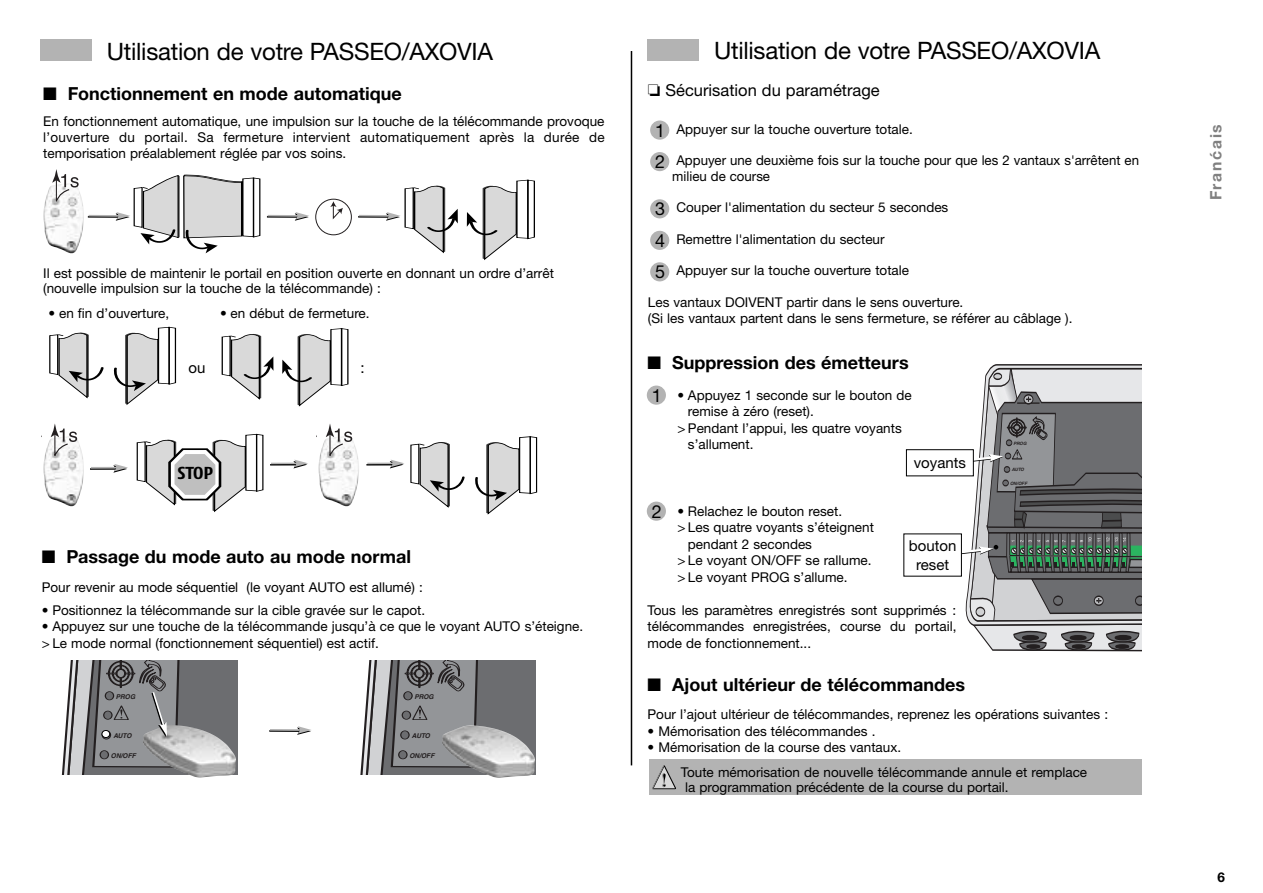
<style>
.page{position:relative;width:1263px;height:893px;background:#fff}
.page>*{position:absolute;margin:0;border:0;box-sizing:border-box;transform-origin:0 0}
.t1{font:24px "Helvetica Neue";letter-spacing:-.01em;color:#000}
.t2{font:700 18px "Helvetica Neue CE";color:#000}
.t3{font:18px "Helvetica Neue";color:#000}
.t4{font:700 17.25px "Fago Co";color:#000;scale:1.2 1}
.t5{font:16.5px "Helvetica Neue";color:#000}
.t6{font:700 15.75px "Helvetica Neue CE";letter-spacing:.11em;color:#808080}
.t7{font:15px/19.2px "Helvetica Neue";color:#000;text-align:center}
.t8{font:13.5px/15.8px "Helvetica Neue";color:#000}
.t9{font:700 13.5px "Helvetica Neue CE";color:#000}
.t10{font:italic 700 6.6px "Helvetica";color:#231f20}
.t11{font:italic 700 4.5px "Helvetica";color:#231f20}
</style>
<div class="page">
<svg style="left:467px;top:180px;width:68px;height:80px"></svg>
<div style="left:40px;top:39px;width:51px;height:21px;background:#b3b3b3"></div>
<svg style="left:269px;top:726px;width:42px;height:9px"></svg>
<img style="left:44px;top:186px;width:40px;height:67px">
<svg style="left:52px;top:169px;width:27px;height:33px"></svg>
<svg style="left:87px;top:174px;width:222px;height:79px"></svg>
<svg style="left:358px;top:185px;width:100px;height:68px"></svg>
<div style="left:315px;top:199px;width:37px;height:36px;border:1px solid #231f20;border-radius:50%"></div>
<svg style="left:330px;top:201px;width:13px;height:19px"></svg>
<svg style="left:113px;top:327px;width:63px;height:78px"></svg>
<svg style="left:49px;top:332px;width:55px;height:66px"></svg>
<svg style="left:222px;top:334px;width:51px;height:66px"></svg>
<svg style="left:282px;top:328px;width:67px;height:79px"></svg>
<img style="left:44px;top:436px;width:40px;height:70px">
<svg style="left:51px;top:423px;width:26px;height:34px"></svg>
<img style="left:319px;top:438px;width:40px;height:68px">
<svg style="left:326px;top:424px;width:26px;height:33px"></svg>
<svg style="left:475px;top:436px;width:62px;height:79px"></svg>
<svg style="left:90px;top:464px;width:38px;height:9px"></svg>
<svg style="left:137px;top:434px;width:171px;height:78px"></svg>
<svg style="left:366px;top:442px;width:99px;height:66px"></svg>
<svg style="left:360px;top:661px;width:176px;height:113px;background:#848487"></svg>
<img style="left:442px;top:725px;width:93px;height:53px">
<img style="left:143px;top:774px;width:93px;height:3px">
<svg style="left:62px;top:661px;width:175px;height:113px;background:#8c8d8f"></svg>
<div style="left:647px;top:39px;width:51px;height:21px;background:#b3b3b3"></div>
<div style="left:647px;top:386px;width:19px;height:19px;background:#b3b3b3;border-radius:50%"></div>
<div style="left:647px;top:502px;width:19px;height:19px;background:#b3b3b3;border-radius:50%"></div>
<div style="left:906px;top:449px;width:68px;height:27px;border:1px solid #000"></div>
<div style="left:649px;top:760px;width:493px;height:35px;background:#b3b3b3"></div>
<svg style="left:652px;top:765px;width:24px;height:24px"></svg>
<div style="left:650px;top:262px;width:19px;height:19px;background:#b3b3b3;border-radius:50%"></div>
<div style="left:650px;top:231px;width:19px;height:19px;background:#b3b3b3;border-radius:50%"></div>
<div style="left:650px;top:199px;width:19px;height:19px;background:#b3b3b3;border-radius:50%"></div>
<div style="left:650px;top:152px;width:19px;height:19px;background:#b3b3b3;border-radius:50%"></div>
<div style="left:650px;top:121px;width:19px;height:19px;background:#b3b3b3;border-radius:50%"></div>
<svg style="left:950px;top:364px;width:192px;height:288px;background:#929495"></svg>
<div style="left:904px;top:534px;width:57px;height:42px;background:#fff"></div>
<hr style="left:631px;top:51px;width:1px;height:714px;background:#000">
<h1 class="t1" style="left:107px;top:37px;width:388px">Utilisation de votre PASSEO/AXOVIA</h1>
<h2 class="t2" style="left:43px;top:87px;width:360px">■ Fonctionnement en mode automatique</h2>
<p class="t8" style="left:43px;top:114px;width:563px;text-align:justify">En fonctionnement automatique, une impulsion sur la touche de la télécommande provoque l’ouverture du portail. Sa fermeture intervient automatiquement après la durée de temporisation préalablement réglée par vos soins.</p>
<p class="t8" style="left:43px;top:265px;width:512px">Il est possible de maintenir le portail en position ouverte en donnant un ordre d’arrêt (nouvelle impulsion sur la touche de la télécommande) :</p>
<p class="t8" style="left:48px;top:305px;width:122px">• en fin d’ouverture,</p>
<p class="t8" style="left:220px;top:305px;width:151px">• en début de fermeture.</p>
<p class="t7" style="left:189px;top:358px;width:18px">ou</p>
<p class="t7" style="left:360px;top:358px;width:6px">:</p>
<p class="t4" style="left:177px;top:467px;width:31px">STOP</p>
<h2 class="t2" style="left:42px;top:550px;width:371px">■ Passage du mode auto au mode normal</h2>
<p class="t8" style="left:42px;top:579px;width:382px">Pour revenir au mode séquentiel (le voyant AUTO est allumé) :</p>
<p class="t8" style="left:42px;top:602px;width:385px">• Positionnez la télécommande sur la cible gravée sur le capot.</p>
<p class="t8" style="left:42px;top:618px;width:543px;line-height:16.5px">• Appuyez sur une touche de la télécommande jusqu’à ce que le voyant AUTO s’éteigne. &gt; Le mode normal (fonctionnement séquentiel) est actif.</p>
<p class="t10" style="left:116px;top:694px;width:21px">PROG</p>
<p class="t10" style="left:414px;top:694px;width:21px">PROG</p>
<p class="t10" style="left:113px;top:733px;width:20px">AUTO</p>
<p class="t10" style="left:412px;top:733px;width:20px">AUTO</p>
<p class="t10" style="left:111px;top:753px;width:26px">ON/OFF</p>
<p class="t10" style="left:409px;top:753px;width:26px">ON/OFF</p>
<h1 class="t1" style="left:714px;top:36px;width:388px">Utilisation de votre PASSEO/AXOVIA</h1>
<p class="t5" style="left:648px;top:81px;width:233px">❏ Sécurisation du paramétrage</p>
<p class="t8" style="left:676px;top:121px;width:238px">Appuyer sur la touche ouverture totale.</p>
<p class="t8" style="left:672px;top:152px;width:468px;text-indent:4px">Appuyer une deuxième fois sur la touche pour que les 2 vantaux s'arrêtent en milieu de course</p>
<p class="t8" style="left:676px;top:199px;width:273px">Couper l'alimentation du secteur 5 secondes</p>
<p class="t8" style="left:676px;top:231px;width:210px">Remettre l'alimentation du secteur</p>
<p class="t8" style="left:676px;top:262px;width:234px">Appuyer sur la touche ouverture totale</p>
<p class="t8" style="left:648px;top:294px;width:426px">Les vantaux DOIVENT partir dans le sens ouverture.<br>(Si les vantaux partent dans le sens fermeture, se référer au câblage ).</p>
<h2 class="t3" style="left:655px;top:120px;width:12px">1</h2>
<p class="t6" style="left:1210px;top:200px;width:78px;rotate:-90deg">Franćais</p>
<h2 class="t3" style="left:655px;top:151px;width:12px">2</h2>
<h2 class="t3" style="left:655px;top:198px;width:12px">3</h2>
<h2 class="t3" style="left:655px;top:230px;width:12px">4</h2>
<h2 class="t3" style="left:655px;top:261px;width:12px">5</h2>
<h2 class="t2" style="left:647px;top:356px;width:263px">■ Suppression des émetteurs</h2>
<h2 class="t3" style="left:652px;top:385px;width:12px">1</h2>
<h2 class="t3" style="left:652px;top:501px;width:12px">2</h2>
<p class="t8" style="left:677px;top:387px;width:236px">• Appuyez 1 seconde sur le bouton de</p>
<p class="t8" style="left:688px;top:403px;width:127px">remise à zéro (reset).</p>
<p class="t8" style="left:677px;top:420px;width:226px">&gt; Pendant l’appui, les quatre voyants</p>
<p class="t8" style="left:688px;top:436px;width:67px">s’allument.</p>
<p class="t8" style="left:677px;top:503px;width:166px">• Relachez le bouton reset.</p>
<p class="t8" style="left:677px;top:519px;width:198px">&gt; Les quatre voyants s’éteignent</p>
<p class="t8" style="left:688px;top:536px;width:126px">pendant 2 secondes</p>
<p class="t8" style="left:677px;top:552px;width:196px">&gt; Le voyant ON/OFF se rallume.</p>
<p class="t8" style="left:677px;top:569px;width:172px">&gt; Le voyant PROG s’allume.</p>
<p class="t7" style="left:914px;top:453px;width:54px">voyants</p>
<p class="t7" style="left:909px;top:536px;width:49px">bouton reset</p>
<p class="t8" style="left:647px;top:601px;width:310px;line-height:16.5px;text-align:justify">Tous les paramètres enregistrés sont supprimés : télécommandes enregistrées, course du portail, mode de fonctionnement...</p>
<p class="t11" style="left:1013px;top:441px;width:15px">PROG</p>
<p class="t11" style="left:1012px;top:468px;width:14px">AUTO</p>
<p class="t11" style="left:1010px;top:482px;width:19px">ON/OFF</p>
<h2 class="t2" style="left:647px;top:678px;width:319px">■ Ajout ultérieur de télécommandes</h2>
<p class="t8" style="left:647px;top:706px;width:462px">Pour l’ajout ultérieur de télécommandes, reprenez les opérations suivantes :</p>
<p class="t8" style="left:647px;top:723px;width:229px">• Mémorisation des télécommandes .</p>
<p class="t8" style="left:647px;top:739px;width:255px">• Mémorisation de la course des vantaux.</p>
<p class="t8" style="left:685px;top:764px;width:403px;text-indent:-4px">Toute mémorisation de nouvelle télécommande annule et remplace la programmation précédente de la course du portail.</p>
<p class="t9" style="left:1217px;top:872px;width:9px">6</p>
</div>
